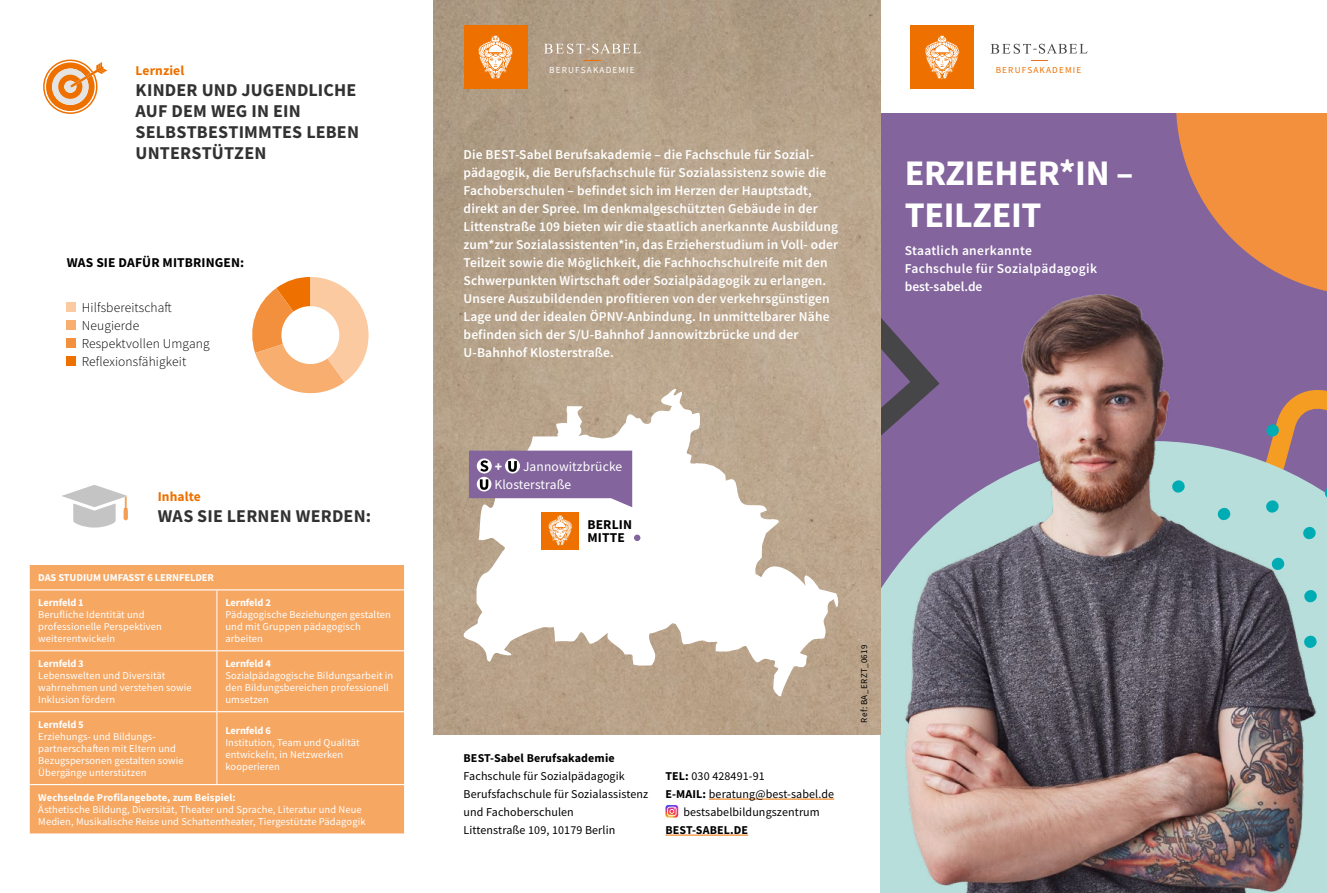
<style>
.page{position:relative;width:1327px;height:893px;background:#fff}
.page>*{position:absolute;margin:0;border:0;box-sizing:border-box;transform-origin:0 0}
.t1{font:700 36px/42px "Source Sans Pro";letter-spacing:-.01em;color:#fff}
.t2{font:700 18px/21.1px "Source Sans Pro";letter-spacing:.01em;color:#323232}
.t3{font:600 13.5px/18px "Source Sans Pro";letter-spacing:.01em;color:#fff}
.t4{font:300 13.5px/18px "Source Sans Pro";letter-spacing:.01em;color:#000}
.t5{font:700 13.5px/13.5px "Source Sans Pro";letter-spacing:.01em;color:#000}
.t6{font:13.5px/18px "Source Sans Pro";letter-spacing:.01em;color:#fff}
.t7{font:700 13.5px "Source Sans Pro";letter-spacing:.01em;color:#ee7100}
.t8{font:900 13.5px "Source Sans Pro";color:#fff}
.t9{font:12px/18px "Source Sans Pro";letter-spacing:.01em;color:#000}
.t10{font:700 12px "Source Sans Pro";letter-spacing:.01em;color:#000}
.t11{font:10.5px/12px "Source Sans Pro";letter-spacing:.01em;color:#fff}
.t12{font:700 10.5px "Source Sans Pro";letter-spacing:-.01em;color:#fff}
.t13{font:700 10.5px "Source Sans Pro";letter-spacing:.01em;color:#fff}
.t14{font:9.15px "Source Sans Pro";letter-spacing:.125em;color:#fff}
.t15{font:9.15px "Source Sans Pro";letter-spacing:.125em;color:#ee7100}
.t16{font:9px "Source Sans Pro";letter-spacing:.035em;color:#000}
.s1{font-weight:700}
</style>
<div class="page">
<img style="left:434px;top:0;width:446px;height:735px">
<img style="left:880px;top:114px;width:447px;height:779px">
<hr style="left:709px;top:799px;width:125px;height:1px;background:#ee7100">
<hr style="left:665px;top:835px;width:83px;height:1px;background:#ee7100">
<svg style="left:665px;top:805px;width:13px;height:13px"></svg>
<div style="left:30px;top:565px;width:374px;height:268px;background:#f6a762"></div>
<hr style="left:30px;top:589px;width:187px;height:1px;background:#fff">
<hr style="left:217px;top:589px;width:187px;height:1px;background:#fff">
<hr style="left:30px;top:650px;width:186px;height:1px;background:#fff">
<hr style="left:217px;top:650px;width:187px;height:1px;background:#fff">
<hr style="left:30px;top:711px;width:186px;height:1px;background:#fff">
<hr style="left:217px;top:711px;width:187px;height:1px;background:#fff">
<hr style="left:30px;top:784px;width:187px;height:1px;background:#fff">
<hr style="left:217px;top:784px;width:187px;height:1px;background:#fff">
<hr style="left:216px;top:590px;width:1px;height:61px;background:#fff">
<hr style="left:216px;top:651px;width:1px;height:61px;background:#fff">
<hr style="left:216px;top:712px;width:1px;height:72px;background:#fff">
<svg style="left:43px;top:59px;width:64px;height:55px"></svg>
<svg style="left:62px;top:485px;width:66px;height:43px"></svg>
<svg style="left:451px;top:388px;width:387px;height:312px"></svg>
<svg style="left:634px;top:535px;width:6px;height:6px"></svg>
<svg style="left:469px;top:451px;width:163px;height:56px"></svg>
<div style="left:541px;top:512px;width:38px;height:37px;background:#ee7100"></div>
<svg style="left:548px;top:515px;width:25px;height:31px"></svg>
<div style="left:67px;top:303px;width:9px;height:9px;background:#fbcaa0"></div>
<div style="left:67px;top:321px;width:9px;height:9px;background:#f7ae6f"></div>
<div style="left:67px;top:339px;width:9px;height:9px;background:#f3903d"></div>
<div style="left:67px;top:357px;width:9px;height:9px;background:#ee7100"></div>
<svg style="left:990px;top:44px;width:97px;height:10px"></svg>
<svg style="left:1031px;top:60px;width:16px;height:1px"></svg>
<div style="left:910px;top:26px;width:64px;height:63px;background:#ee7100"></div>
<svg style="left:925px;top:35px;width:35px;height:45px"></svg>
<svg style="left:544px;top:44px;width:97px;height:10px"></svg>
<svg style="left:584px;top:60px;width:17px;height:1px"></svg>
<div style="left:463px;top:25px;width:64px;height:64px;background:#ee7100"></div>
<svg style="left:478px;top:35px;width:35px;height:45px"></svg>
<svg style="left:252px;top:277px;width:116px;height:117px"></svg>
<p class="t7" style="left:136px;top:61px;width:50px">Lernziel</p>
<h2 class="t2" style="left:136px;top:79px;width:225px">KINDER UND JUGENDLICHE<br>AUF DEM WEG IN EIN<br>SELBSTBESTIMMTES LEBEN<br>UNTERSTÜTZEN</h2>
<p class="t5" style="left:67px;top:255px;width:179px">WAS SIE DAFÜR MITBRINGEN:</p>
<p class="t4" style="left:82px;top:298px;width:130px">Hilfsbereitschaft<br>Neugierde<br>Respektvollen Umgang<br>Reflexionsfähigkeit</p>
<p class="t7" style="left:158px;top:487px;width:45px">Inhalte</p>
<h2 class="t2" style="left:158px;top:505px;width:215px">WAS SIE LERNEN WERDEN:</h2>
<p class="t12" style="left:38px;top:571px;width:177px">DAS STUDIUM UMFASST 6 LERNFELDER</p>
<p class="t12" style="left:38px;top:596px;width:47px">Lernfeld 1</p>
<p class="t11" style="left:38px;top:609px;width:125px">Berufliche Identität und professionelle Perspektiven weiterentwickeln</p>
<p class="t12" style="left:38px;top:657px;width:47px">Lernfeld 3</p>
<p class="t11" style="left:38px;top:670px;width:155px">Lebenswelten und Diversität wahrnehmen und verstehen sowie<br>Inklusion fördern</p>
<p class="t12" style="left:225px;top:596px;width:47px">Lernfeld 2</p>
<p class="t11" style="left:225px;top:609px;width:167px">Pädagogische Beziehungen gestalten und mit Gruppen pädagogisch arbeiten</p>
<p class="t12" style="left:225px;top:657px;width:47px">Lernfeld 4</p>
<p class="t11" style="left:225px;top:670px;width:169px">Sozialpädagogische Bildungsarbeit in den Bildungsbereichen professionell umsetzen</p>
<p class="t12" style="left:38px;top:717px;width:47px">Lernfeld 5</p>
<p class="t11" style="left:38px;top:730px;width:147px">Erziehungs- und Bildungs&shy;partnerschaften mit Eltern und<br>Bezugspersonen gestalten sowie<br>Übergänge unterstützen</p>
<p class="t12" style="left:225px;top:723px;width:47px">Lernfeld 6</p>
<p class="t11" style="left:225px;top:736px;width:136px">Institution, Team und Qualität entwickeln, in Netzwerken kooperieren</p>
<p class="t13" style="left:38px;top:790px;width:199px">Wechselnde Profilangebote, zum Beispiel:</p>
<p class="t11" style="left:38px;top:803px;width:329px">Ästhetische Bildung, Diversität, Theater und Sprache, Literatur und Neue<br>Medien, Musikalische Reise und Schattentheater, Tiergestützte Pädagogik</p>
<p class="t14" style="left:549px;top:64px;width:87px">BERUFSAKADEMIE</p>
<p class="t15" style="left:995px;top:64px;width:87px">BERUFSAKADEMIE</p>
<p class="t3" style="left:463px;top:145px;width:376px">Die BEST-Sabel Berufsakademie – die Fachschule für Sozial&shy;pädagogik, die Berufsfachschule für Sozialassistenz sowie die Fachoberschulen – befindet sich im Herzen der Hauptstadt, direkt an der Spree. Im denkmalgeschützten Gebäude in der Littenstraße 109 bieten wir die staatlich anerkannte Ausbildung zum*zur Sozialassistenten*in, das Erzieherstudium in Voll- oder Teilzeit sowie die Möglichkeit, die Fachhochschulreife mit den Schwerpunkten Wirtschaft oder Sozialpädagogik zu erlangen.<br>Unsere Auszubildenden profitieren von der verkehrsgünstigen Lage und der idealen ÖPNV-Anbindung. In unmittelbarer Nähe befinden sich der S/U-Bahnhof Jannowitzbrücke und der U-Bahnhof Klosterstraße.</p>
<h1 class="t1" style="left:904px;top:151px;width:230px">ERZIEHER*IN –<br>TEILZEIT</h1>
<p class="t3" style="left:904px;top:241px;width:194px">Staatlich anerkannte<br>Fachschule für Sozialpädagogik best-sabel.de</p>
<p class="t6" style="left:494px;top:458px;width:129px;text-indent:29px">Jannowitzbrücke<br>Klosterstraße</p>
<p class="t8" style="left:495px;top:458px;width:9px">+</p>
<p class="t5" style="left:587px;top:517px;width:46px">BERLIN<br>MITTE</p>
<p class="t10" style="left:463px;top:749px;width:153px">BEST-Sabel Berufsakademie</p>
<p class="t9" style="left:463px;top:766px;width:186px">Fachschule für Sozialpädagogik<br>Berufsfachschule für Sozialassistenz und Fachoberschulen<br>Littenstraße 109, 10179 Berlin</p>
<p class="t9" style="left:665px;top:766px;width:101px"><span class="s1">TEL:</span> 030 428491-91</p>
<p class="t9" style="left:665px;top:784px;width:170px"><span class="s1">E-MAIL:</span> beratung@best-sabel.de</p>
<p class="t9" style="left:683px;top:802px;width:138px">bestsabelbildungszentrum</p>
<p class="t10" style="left:665px;top:821px;width:84px">BEST-SABEL.DE</p>
<p class="t16" style="left:858px;top:723px;width:79px;rotate:-90deg">Ref: BA_ERZT_0619</p>
</div>
